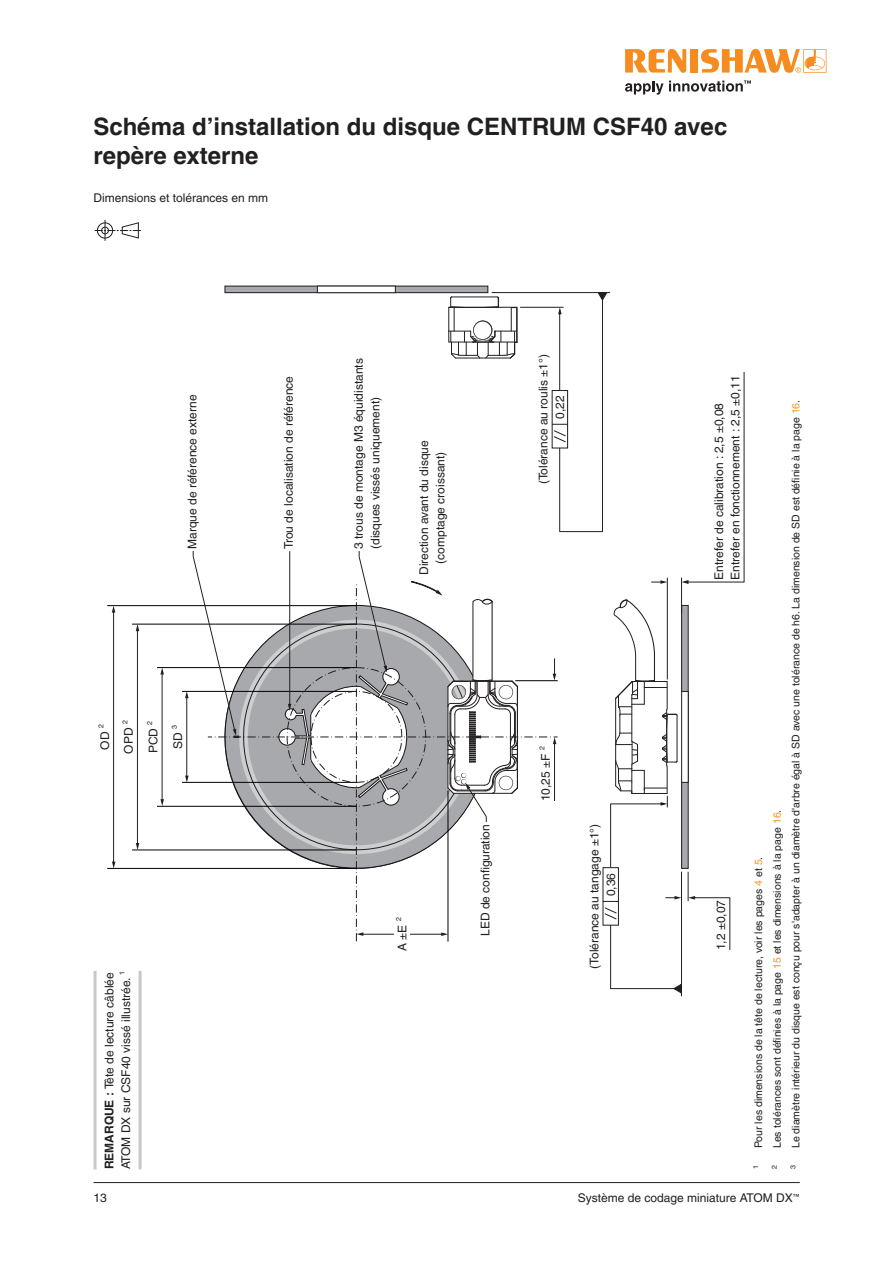
<style>
.page{position:relative;width:893px;height:1263px;background:#fff}
.page>*{position:absolute;margin:0;border:0;box-sizing:border-box;transform-origin:0 0}
.Heading_1__16pt_Bold{font:700 24px/28.8px "Helvetica LT Pro";color:#231f20}
.Figure_annotation{font:12px/16.5px "Helvetica LT Pro";color:#231f20}
.Figure_annotation_centred{font:12px/16.5px "Helvetica LT Pro";color:#231f20;text-align:center}
._8pt_Note{font:12px/16.5px "Helvetica LT Pro";color:#231f20}
.Figure_annotation_right{font:12px "Helvetica LT Pro";color:#231f20}
._8pt_Body_Text{font:12px "Helvetica LT Pro";color:#231f20}
.Footnote{font:10.5px "Helvetica LT Pro";color:#231f20}
.Figure_annotation_centred-2{font:7.05px "Helvetica LT Pro";color:#231f20}
.Footnote-2{font:7.05px "Helvetica LT Pro";color:#231f20}
.Figure_annotation_right-2{font:7.05px "Helvetica LT Pro";color:#231f20}
._8pt_Note-2{font:7.05px "Helvetica LT Pro";color:#231f20}
.s1{font-weight:700}
.s2{color:#f79727}
</style>
<div class="page">
<hr style="left:94px;top:1182px;width:706px;height:1px;background:#231f20">
<svg style="left:95px;top:220px;width:46px;height:21px"></svg>
<svg style="left:598px;top:293px;width:9px;height:7px"></svg>
<hr style="left:520px;top:307px;width:44px;height:1px;background:#231f20">
<svg style="left:558px;top:307px;width:4px;height:7px"></svg>
<hr style="left:492px;top:292px;width:118px;height:1px;background:#231f20">
<svg style="left:448px;top:296px;width:70px;height:63px"></svg>
<hr style="left:559px;top:310px;width:1px;height:222px;background:#231f20">
<hr style="left:602px;top:298px;width:1px;height:234px;background:#231f20">
<hr style="left:559px;top:531px;width:44px;height:1px;background:#231f20">
<div style="left:225px;top:286px;width:263px;height:7px;background:#a8a9ad"></div>
<div style="left:225px;top:286px;width:263px;height:7px;border:1px solid #231f20"></div>
<div style="left:317px;top:286px;width:78px;height:7px;background:#fff"></div>
<div style="left:317px;top:286px;width:79px;height:7px;border:1px solid #231f20"></div>
<hr style="left:107px;top:868px;width:249px;height:1px;background:#000001">
<hr style="left:132px;top:850px;width:224px;height:1px;background:#000001">
<hr style="left:157px;top:806px;width:199px;height:1px;background:#000001">
<hr style="left:182px;top:782px;width:174px;height:1px;background:#000001">
<hr style="left:182px;top:691px;width:174px;height:1px;background:#000001">
<hr style="left:157px;top:667px;width:199px;height:1px;background:#000001">
<hr style="left:132px;top:624px;width:224px;height:1px;background:#000001">
<hr style="left:107px;top:605px;width:249px;height:1px;background:#000001">
<svg style="left:160px;top:799px;width:4px;height:7px"></svg>
<svg style="left:160px;top:668px;width:4px;height:6px"></svg>
<hr style="left:162px;top:671px;width:1px;height:129px;background:#231f20">
<svg style="left:136px;top:843px;width:3px;height:7px"></svg>
<svg style="left:136px;top:624px;width:3px;height:7px"></svg>
<hr style="left:137px;top:627px;width:1px;height:217px;background:#231f20">
<svg style="left:112px;top:861px;width:3px;height:7px"></svg>
<svg style="left:112px;top:606px;width:3px;height:7px"></svg>
<hr style="left:113px;top:609px;width:1px;height:254px;background:#231f20">
<div style="left:682px;top:605px;width:6px;height:263px;background:#a8a9ad"></div>
<div style="left:681px;top:605px;width:7px;height:264px;border:1px solid #231f20"></div>
<div style="left:682px;top:691px;width:6px;height:91px;background:#fff"></div>
<div style="left:681px;top:691px;width:7px;height:92px;border:1px solid #231f20"></div>
<hr style="left:681px;top:578px;width:1px;height:36px;background:#231f20">
<svg style="left:674px;top:984px;width:7px;height:9px"></svg>
<hr style="left:667px;top:578px;width:1px;height:101px;background:#231f20">
<svg style="left:682px;top:580px;width:6px;height:4px"></svg>
<svg style="left:651px;top:580px;width:16px;height:4px"></svg>
<hr style="left:681px;top:872px;width:1px;height:124px;background:#231f20">
<svg style="left:665px;top:896px;width:16px;height:3px"></svg>
<hr style="left:691px;top:897px;width:39px;height:1px;background:#231f20">
<svg style="left:613px;top:592px;width:65px;height:215px"></svg>
<hr style="left:685px;top:582px;width:59px;height:1px;background:#231f20">
<hr style="left:744px;top:282px;width:1px;height:300px;background:#231f20">
<hr style="left:730px;top:898px;width:1px;height:103px;background:#231f20">
<svg style="left:688px;top:872px;width:7px;height:29px"></svg>
<hr style="left:610px;top:988px;width:69px;height:1px;background:#231f20">
<hr style="left:610px;top:803px;width:52px;height:1px;background:#231f20">
<hr style="left:610px;top:804px;width:1px;height:185px;background:#231f20">
<div style="left:603px;top:868px;width:15px;height:57px;background:#fff"></div>
<div style="left:603px;top:867px;width:16px;height:58px;border:1px solid #231f20"></div>
<svg style="left:603px;top:901px;width:15px;height:19px"></svg>
<div style="left:552px;top:390px;width:16px;height:58px;background:#fff"></div>
<div style="left:552px;top:390px;width:16px;height:58px;border:1px solid #231f20"></div>
<svg style="left:552px;top:424px;width:16px;height:19px"></svg>
<svg style="left:185px;top:551px;width:373px;height:390px"></svg>
<div style="left:395px;top:912px;width:15px;height:44px;background:#fff"></div>
<div style="left:724px;top:950px;width:12px;height:102px;background:#fff"></div>
<div style="left:738px;top:224px;width:24px;height:148px;background:#fff"></div>
<div style="left:551px;top:801px;width:9px;height:40px;background:#fff"></div>
<hr style="left:94px;top:971px;width:3px;height:198px;background:#c7c8ca">
<hr style="left:139px;top:971px;width:3px;height:198px;background:#c7c8ca">
<svg style="left:625px;top:49px;width:61px;height:24px"></svg>
<div style="left:690px;top:49px;width:8px;height:24px;background:#f68c1f"></div>
<svg style="left:701px;top:49px;width:125px;height:24px"></svg>
<svg style="left:625px;top:80px;width:126px;height:15px"></svg>
<p class="Heading_1__16pt_Bold" style="left:94px;top:113px;width:635px">Schéma d’installation du disque CENTRUM CSF40 avec repère externe</p>
<p class="_8pt_Body_Text" style="left:94px;top:191px;width:176px">Dimensions et tolérances en mm</p>
<p class="Figure_annotation_centred" style="left:535px;top:484px;width:132px;rotate:-90deg">(Tolérance au roulis ±1°)</p>
<p class="Figure_annotation" style="left:350px;top:549px;width:192px;rotate:-90deg">3 trous de montage M3 équidistants (disques vissés uniquement)</p>
<p class="Figure_annotation" style="left:280px;top:549px;width:174px;rotate:-90deg">Trou de localisation de référence</p>
<p class="Figure_annotation" style="left:184px;top:549px;width:156px;rotate:-90deg">Marque de référence externe</p>
<p class="Figure_annotation_centred" style="left:552px;top:419px;width:25px;rotate:-90deg">0,22</p>
<p class="Figure_annotation_centred" style="left:416px;top:575px;width:136px;rotate:-90deg">Direction avant du disque (comptage croissant)</p>
<p class="Figure_annotation_centred-2" style="left:97px;top:728px;width:5px;rotate:-90deg">2</p>
<p class="Figure_annotation_centred" style="left:97px;top:749px;width:19px;rotate:-90deg">OD</p>
<p class="Figure_annotation_centred-2" style="left:121px;top:724px;width:5px;rotate:-90deg">2</p>
<p class="Figure_annotation_centred" style="left:120px;top:754px;width:28px;rotate:-90deg">OPD</p>
<p class="Figure_annotation_centred-2" style="left:146px;top:724px;width:5px;rotate:-90deg">2</p>
<p class="Figure_annotation_centred" style="left:145px;top:753px;width:27px;rotate:-90deg">PCD</p>
<p class="Figure_annotation_centred-2" style="left:170px;top:729px;width:5px;rotate:-90deg">3</p>
<p class="Figure_annotation_centred" style="left:170px;top:749px;width:18px;rotate:-90deg">SD</p>
<p class="_8pt_Note-2" style="left:118px;top:975px;width:5px;rotate:-90deg">1</p>
<p class="_8pt_Note" style="left:101px;top:1169px;width:198px;rotate:-90deg"><span class="s1">REMARQUE :</span> Tête de lecture câblée<br>ATOM DX sur CSF40 vissé illustrée.</p>
<p class="Figure_annotation_centred-2" style="left:394px;top:921px;width:5px;rotate:-90deg">2</p>
<p class="Figure_annotation_centred" style="left:394px;top:951px;width:28px;rotate:-90deg">A ±E</p>
<p class="Figure_annotation_right" style="left:478px;top:936px;width:113px;rotate:-90deg">LED de configuration</p>
<p class="Figure_annotation_right-2" style="left:538px;top:750px;width:5px;rotate:-90deg">2</p>
<p class="Figure_annotation_right" style="left:539px;top:801px;width:49px;rotate:-90deg">10,25 ±F</p>
<p class="Figure_annotation_centred" style="left:586px;top:969px;width:146px;rotate:-90deg">(Tolérance au tangage ±1°)</p>
<p class="Figure_annotation_centred" style="left:602px;top:896px;width:25px;rotate:-90deg">0,36</p>
<p class="Figure_annotation" style="left:727px;top:580px;width:205px;rotate:-90deg">Entrefer en fonctionnement : 2,5 ±0,11</p>
<p class="Figure_annotation" style="left:711px;top:580px;width:178px;rotate:-90deg">Entrefer de calibration : 2,5 ±0,08</p>
<p class="Figure_annotation_right" style="left:714px;top:950px;width:52px;rotate:-90deg">1,2 ±0,07</p>
<p class="Footnote" style="left:752px;top:1148px;width:293px;rotate:-90deg">Pour les dimensions de la tête de lecture, voir les pages <span class="s2">4</span> et <span class="s2">5</span>.</p>
<p class="Footnote" style="left:771px;top:1148px;width:340px;rotate:-90deg">Les tolérances sont définies à la page <span class="s2">15</span> et les dimensions à la page <span class="s2">16</span>.</p>
<p class="Footnote" style="left:790px;top:1148px;width:750px;rotate:-90deg">Le diamètre intérieur du disque est conçu pour s'adapter à un diamètre d'arbre égal à SD avec une tolérance de h6. La dimension de SD est définie à la page <span class="s2">16</span>.</p>
<p class="Footnote-2" style="left:752px;top:1169px;width:5px;rotate:-90deg">1</p>
<p class="Footnote-2" style="left:770px;top:1169px;width:5px;rotate:-90deg">2</p>
<p class="Footnote-2" style="left:789px;top:1169px;width:5px;rotate:-90deg">3</p>
<p class="_8pt_Note" style="left:94px;top:1189px;width:15px">13</p>
<p class="_8pt_Note" style="left:578px;top:1189px;width:223px">Système de codage miniature ATOM DX<sup>™</sup></p>
</div>
